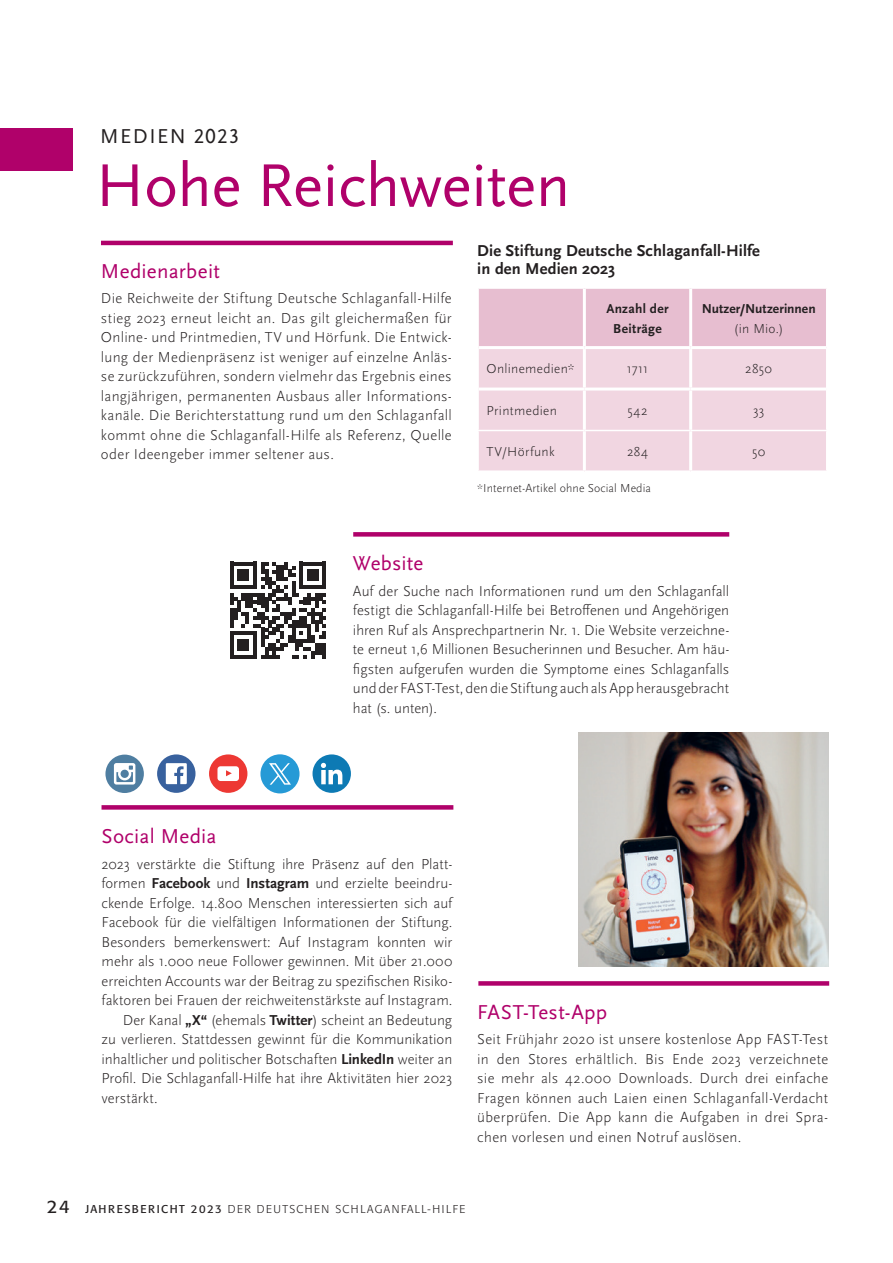
<style>
.page{position:relative;width:893px;height:1263px;background:#fff}
.page>*{position:absolute;margin:0;border:0;box-sizing:border-box;transform-origin:0 0}
.t1{font:63px "Scala Sans OT";color:#b0016a}
.t2{font:21px "Scala Sans OT";letter-spacing:.01em;color:#b0016a}
.t3{font:21px "Scala Sans OT";letter-spacing:.07em;color:#231f20}
.t4{font:18px "Formata";color:#231f20}
.t5{font:700 16.5px/18px "Scala Sans OT";letter-spacing:.01em;color:#231f20}
.t6{font:300 15px/19.5px "Scala Sans OT";color:#231f20;text-align:justify}
.t7{font:300 13.5px "Scala Sans OT";letter-spacing:.025em;color:#231f20}
.t8{font:700 13.5px "Scala Sans OT";color:#231f20}
.t9{font:700 13.5px/19.5px "Scala Sans OT";letter-spacing:.02em;color:#231f20;text-align:center}
.t10{font:300 12px "Scala Sans OT";letter-spacing:.01em;color:#231f20}
.t11{font:300 11.25px "Formata";letter-spacing:.13em;color:#231f20}
.s1{font-weight:700}
.s2{font-weight:400}
</style>
<div class="page">
<div style="left:0;top:128px;width:72px;height:43px;background:#b0016a"></div>
<hr style="left:101px;top:241px;width:352px;height:4px;background:#b0016a">
<div style="left:478px;top:981px;width:351px;height:5px;background:#b0016a"></div>
<div style="left:102px;top:805px;width:351px;height:5px;background:#b0016a"></div>
<div style="left:353px;top:532px;width:376px;height:5px;background:#b0016a"></div>
<svg style="left:479px;top:289px;width:347px;height:181px;background:#edcedb"></svg>
<hr style="left:477px;top:430px;width:107px;height:1px;background:#fff">
<hr style="left:584px;top:430px;width:107px;height:1px;background:#fff">
<hr style="left:691px;top:430px;width:136px;height:1px;background:#fff">
<hr style="left:583px;top:289px;width:3px;height:57px;background:#fff">
<hr style="left:689px;top:289px;width:3px;height:57px;background:#fff">
<hr style="left:479px;top:346px;width:105px;height:3px;background:#fff">
<hr style="left:584px;top:346px;width:107px;height:3px;background:#fff">
<hr style="left:583px;top:349px;width:3px;height:38px;background:#fff">
<hr style="left:691px;top:346px;width:135px;height:3px;background:#fff">
<hr style="left:689px;top:349px;width:3px;height:38px;background:#fff">
<hr style="left:479px;top:387px;width:105px;height:3px;background:#fff">
<hr style="left:584px;top:387px;width:107px;height:3px;background:#fff">
<hr style="left:583px;top:390px;width:3px;height:40px;background:#fff">
<hr style="left:691px;top:387px;width:135px;height:3px;background:#fff">
<hr style="left:689px;top:390px;width:3px;height:40px;background:#fff">
<hr style="left:583px;top:431px;width:3px;height:39px;background:#fff">
<hr style="left:689px;top:431px;width:3px;height:39px;background:#fff">
<div style="left:313px;top:754px;width:38px;height:39px;background:#0d7ab4;border-radius:50%"></div>
<svg style="left:321px;top:763px;width:21px;height:21px"></svg>
<div style="left:209px;top:754px;width:38px;height:39px;background:#ed3833;border-radius:50%"></div>
<svg style="left:217px;top:766px;width:22px;height:15px"></svg>
<div style="left:105px;top:755px;width:39px;height:38px;background:#4f7ea1;border-radius:50%"></div>
<svg style="left:114px;top:763px;width:21px;height:21px"></svg>
<div style="left:157px;top:754px;width:38px;height:39px;background:#38619e;border-radius:50%"></div>
<svg style="left:166px;top:763px;width:21px;height:21px"></svg>
<img style="left:578px;top:732px;width:250px;height:234px">
<div style="left:260px;top:754px;width:40px;height:39px;background:#269ad6;border-radius:50%"></div>
<svg style="left:269px;top:763px;width:22px;height:22px"></svg>
<svg style="left:230px;top:562px;width:96px;height:96px"></svg>
<h2 class="t3" style="left:100px;top:125px;width:140px">MEDIEN 2023</h2>
<h1 class="t1" style="left:96px;top:152px;width:476px">Hohe Reichweiten</h1>
<h2 class="t2" style="left:101px;top:259px;width:120px">Medienarbeit</h2>
<p class="t6" style="left:101px;top:289px;width:352px">Die Reichweite der Stiftung Deutsche Schlaganfall-Hilfe stieg 2023 erneut leicht an. Das gilt gleichermaßen für Online- und Printmedien, TV und Hörfunk. Die Entwick&shy;lung der Medienpräsenz ist weniger auf einzelne Anläs&shy;se zurückzuführen, sondern vielmehr das Ergebnis eines langjährigen, permanenten Ausbaus aller Informations&shy;kanäle. Die Berichterstattung rund um den Schlaganfall kommt ohne die Schlaganfall-Hilfe als Referenz, Quelle oder Ideengeber immer seltener aus.</p>
<p class="t5" style="left:477px;top:242px;width:284px">Die Stiftung Deutsche Schlaganfall-Hilfe in den Medien 2023</p>
<p class="t9" style="left:606px;top:299px;width:64px">Anzahl der<br>Beiträge</p>
<p class="t8" style="left:702px;top:301px;width:116px">Nutzer/Nutzerinnen</p>
<p class="t7" style="left:734px;top:321px;width:51px">(in Mio.)</p>
<p class="t7" style="left:487px;top:362px;width:89px">Onlinemedien*</p>
<p class="t7" style="left:627px;top:362px;width:23px">1711</p>
<p class="t7" style="left:745px;top:362px;width:28px">2850</p>
<p class="t7" style="left:487px;top:403px;width:72px">Printmedien</p>
<p class="t7" style="left:627px;top:403px;width:22px">542</p>
<p class="t7" style="left:753px;top:403px;width:13px">33</p>
<p class="t7" style="left:487px;top:444px;width:70px">TV/Hörfunk</p>
<p class="t7" style="left:627px;top:444px;width:22px">284</p>
<p class="t7" style="left:752px;top:444px;width:15px">50</p>
<p class="t10" style="left:477px;top:482px;width:175px">*Internet-Artikel ohne Social Media</p>
<h2 class="t2" style="left:353px;top:552px;width:72px">Website</h2>
<p class="t6" style="left:353px;top:581px;width:378px">Auf der Suche nach Informationen rund um den Schlaganfall festigt die Schlaganfall-Hilfe bei Betroffenen und Angehörigen ihren Ruf als Ansprechpartnerin Nr. 1. Die Website verzeichne&shy;te erneut 1,6 Millionen Besucherinnen und Besucher. Am häu&shy;figsten aufgerufen wurden die Symptome eines Schlaganfalls und der FAST-Test, den die Stiftung auch als App herausgebracht hat (s. unten).</p>
<h2 class="t2" style="left:102px;top:825px;width:117px">Social Media</h2>
<p class="t6" style="left:102px;top:854px;width:352px">2023 verstärkte die Stiftung ihre Präsenz auf den Platt-</p>
<p class="t6" style="left:102px;top:874px;width:352px">formen <span class="s1">Facebook</span> und <span class="s1">Instagram</span> und erzielte beeindru-</p>
<p class="t6" style="left:102px;top:893px;width:352px">ckende Erfolge. 14.800 Menschen interessierten sich auf</p>
<p class="t6" style="left:102px;top:913px;width:352px">Facebook für die vielfältigen Informationen der Stiftung.</p>
<p class="t6" style="left:102px;top:932px;width:352px">Besonders bemerkenswert: Auf Instagram konnten wir</p>
<p class="t6" style="left:102px;top:952px;width:352px">mehr als 1.000 neue Follower gewinnen. Mit über 21.000</p>
<p class="t6" style="left:102px;top:971px;width:352px">erreichten Accounts war der Beitrag zu spezifischen Risiko-</p>
<p class="t6" style="left:102px;top:991px;width:352px">faktoren bei Frauen der reichweitenstärkste auf Instagram.</p>
<p class="t6" style="left:123px;top:1010px;width:331px">Der Kanal <span class="s1">„X“</span> (ehemals <span class="s1">Twitter</span>) scheint an Bedeutung</p>
<p class="t6" style="left:102px;top:1030px;width:352px">zu verlieren. Stattdessen gewinnt für die Kommunikation</p>
<p class="t6" style="left:102px;top:1049px;width:352px">inhaltlicher und politischer Botschaften <span class="s1">LinkedIn</span> weiter an</p>
<p class="t6" style="left:102px;top:1069px;width:352px">Profil. Die Schlaganfall-Hilfe hat ihre Aktivitäten hier 2023</p>
<p class="t6" style="left:102px;top:1088px;width:58px">verstärkt.</p>
<h2 class="t2" style="left:477px;top:1000px;width:131px">FAST-Test-App</h2>
<p class="t6" style="left:477px;top:1030px;width:352px">Seit Frühjahr 2020 ist unsere kostenlose App FAST-Test in den Stores erhältlich. Bis Ende 2023 verzeichnete sie mehr als 42.000 Downloads. Durch drei einfache Fragen können auch Laien einen Schlaganfall-Verdacht überprüfen. Die App kann die Aufgaben in drei Spra&shy;chen vorlesen und einen Notruf auslösen.</p>
<p class="t4" style="left:47px;top:1195px;width:24px">24</p>
<p class="t11" style="left:85px;top:1202px;width:381px"><span class="s2">JAHRESBERICHT 2023</span> DER DEUTSCHEN SCHLAGANFALL-HILFE</p>
</div>
